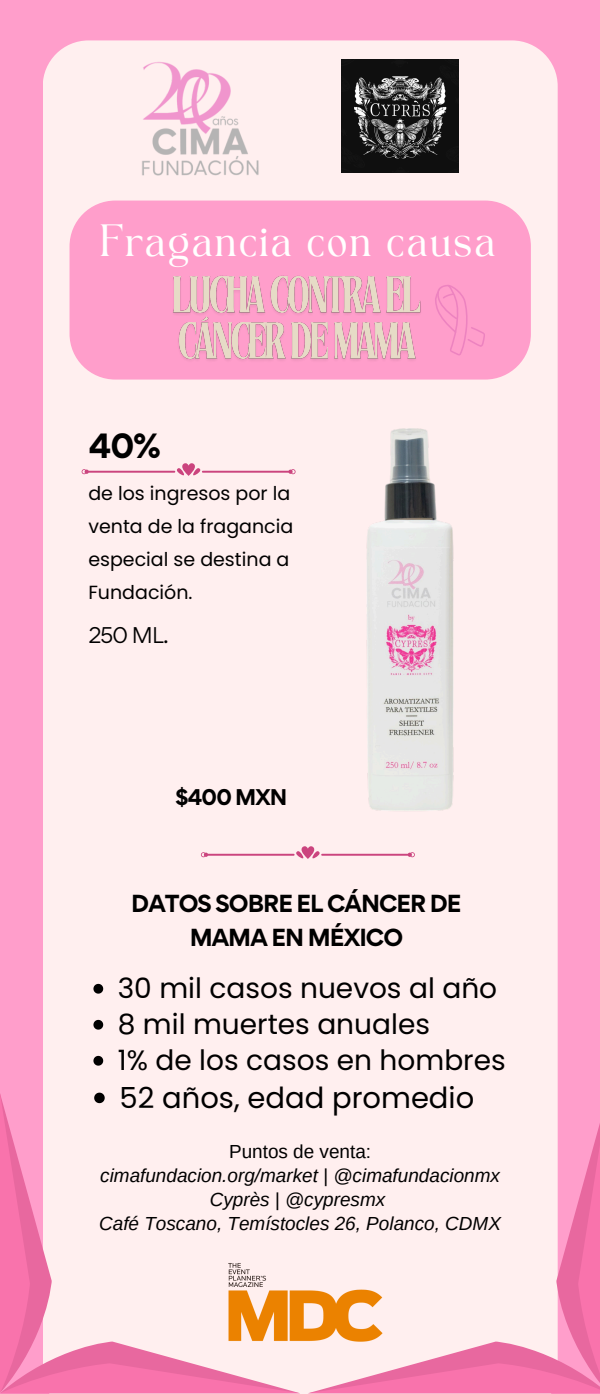
<style>
.page{position:relative;width:600px;height:1394px;background:#ff9ecb}
.page>*{position:absolute;margin:0;border:0;box-sizing:border-box;transform-origin:0 0}
.t1{font:31.6px "TAN Angleton";color:#fff}
.t2{font:700 31.3px "Gordita";color:#000}
.t3{font:29px "Poppins";color:#000}
.t4{font:28px "Poppins";color:#000}
.t5{font:700 22px/34.5px "Gordita";letter-spacing:-.045em;color:#000;text-align:center}
.t6{font:20.3px "Gordita";color:#000}
.t7{font:700 20.2px "Gordita";letter-spacing:-.045em;color:#000}
.t8{font:19px/33px "Poppins";color:#000}
.t9{font:italic 18.9px "Arimo";color:#000}
.t10{font:18.9px "Arimo";color:#000}
</style>
<div class="page">
<div style="left:43px;top:40px;width:514px;height:1354px;background:#ffefef"></div>
<div style="left:69px;top:201px;width:461px;height:178px;background:#ff9ecb;border-radius:46px"></div>
<svg style="left:308px;top:1093px;width:292px;height:300px;background:#fcd3df"></svg>
<svg style="left:0;top:1093px;width:300px;height:300px;background:#fcd1de"></svg>
<svg style="left:82px;top:463px;width:164px;height:13px;background:#f4cbd7"></svg>
<svg style="left:201px;top:846px;width:214px;height:13px;background:#f4cdd8"></svg>
<img style="left:246px;top:345px;width:312px;height:493px">
<svg style="left:427px;top:285px;width:62px;height:73px"></svg>
<img style="left:225px;top:1260px;width:159px;height:84px">
<img style="left:122px;top:42px;width:158px;height:158px">
<img style="left:342px;top:59px;width:116px;height:113px">
<img style="left:173px;top:275px;width:253px;height:96px">
<svg style="left:93px;top:984px;width:10px;height:9px"></svg>
<svg style="left:93px;top:1020px;width:10px;height:9px"></svg>
<svg style="left:93px;top:1056px;width:10px;height:9px"></svg>
<svg style="left:94px;top:1092px;width:11px;height:11px"></svg>
<h2 class="t1" style="left:99px;top:224px;width:398px">Fragancia con causa</h2>
<p class="t2" style="left:89px;top:425px;width:73px">40%</p>
<p class="t8" style="left:88px;top:477px;width:206px">de los ingresos por la venta de la fragancia especial se destina a<br>Fundación.</p>
<p class="t6" style="left:88px;top:621px;width:82px">250 ML.</p>
<h6 class="t7" style="left:175px;top:784px;width:114px">$400 MXN</h6>
<h5 class="t5" style="left:131px;top:886px;width:332px">DATOS SOBRE EL CÁNCER DE<br>MAMA EN MÉXICO</h5>
<h5 class="t4" style="left:118px;top:969px;width:381px">30 mil casos nuevos al año</h5>
<p class="t4" style="left:118px;top:1005px;width:313px">8 mil muertes anuales</p>
<p class="t4" style="left:118px;top:1041px;width:389px">1% de los casos en hombres</p>
<p class="t3" style="left:119px;top:1077px;width:356px">52 años, edad promedio</p>
<p class="t10" style="left:229px;top:1141px;width:143px">Puntos de venta:</p>
<p class="t9" style="left:100px;top:1165px;width:401px">cimafundacion.org/market | @cimafundacionmx</p>
<p class="t9" style="left:210px;top:1189px;width:177px">Cyprès | @cypresmx</p>
<p class="t9" style="left:99px;top:1212px;width:403px">Café Toscano, Temístocles 26, Polanco, CDMX</p>
</div>
